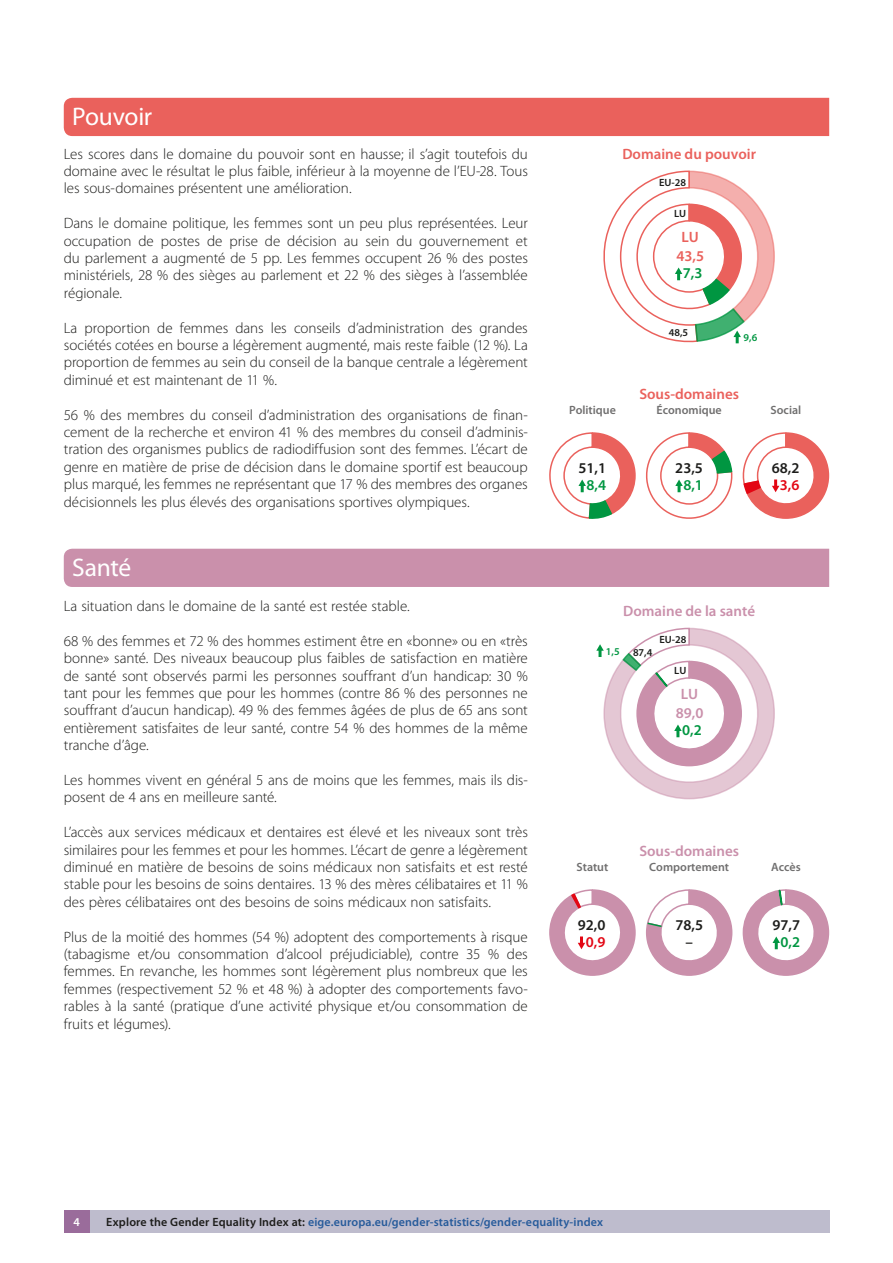
<style>
.page{position:relative;width:893px;height:1263px;background:#fff}
.page>*{position:absolute;margin:0;border:0;box-sizing:border-box;transform-origin:0 0}
.title_2_nn_P{font:25.5px "Myriad Pro";letter-spacing:-.01em;color:#fff}
.title_2_nn_H{font:25.5px "Myriad Pro";letter-spacing:-.015em;color:#fff}
.body{font:300 15px/17.4px "Myriad Pro";letter-spacing:-.005em;color:#1d1d1b;text-align:justify}
.t1{font:600 15px/18.3px "Myriad Pro";color:#ca90ab;text-align:center}
.t2{font:600 15px/18.3px "Myriad Pro";color:#ea615c;text-align:center}
.t3{font:600 15px/16.8px "Myriad Pro";color:#1d1d1b;text-align:center}
.t4{font:600 15px "Myriad Pro";color:#009641}
.t5{font:600 15px "Myriad Pro";color:#e30613}
.t6{font:600 12px "Myriad Pro";letter-spacing:.01em;color:#275b9b}
.t7{font:600 12px "Myriad Pro";color:#706f6f}
.t8{font:600 12px "Myriad Pro";color:#fff}
.t9{font:600 10.5px "Myriad Pro";color:#1d1d1b}
.t10{font:600 10.5px "Myriad Pro";color:#009641}
.s1{color:#009641}
.s2{color:#1d1d1b}
</style>
<div class="page">
<div style="left:66px;top:1210px;width:763px;height:22px;background:#bebccd"></div>
<div style="left:64px;top:1210px;width:25px;height:22px;background:#9a6c9b"></div>
<svg style="left:646px;top:889px;width:87px;height:87px"></svg>
<svg style="left:549px;top:889px;width:87px;height:87px"></svg>
<svg style="left:596px;top:627px;width:179px;height:172px"></svg>
<svg style="left:742px;top:889px;width:87px;height:87px"></svg>
<div style="left:64px;top:98px;width:765px;height:38px;background:#ea615c"></div>
<div style="left:64px;top:549px;width:765px;height:38px;background:#ca90ab"></div>
<svg style="left:742px;top:432px;width:87px;height:87px"></svg>
<svg style="left:603px;top:170px;width:172px;height:174px"></svg>
<svg style="left:646px;top:432px;width:87px;height:87px"></svg>
<svg style="left:549px;top:432px;width:87px;height:87px"></svg>
<p class="title_2_nn_P" style="left:72px;top:101px;width:82px">Pouvoir</p>
<p class="body" style="left:64px;top:145px;width:466px">Les scores dans le domaine du pouvoir sont en hausse; il s’agit toutefois du domaine avec le résultat le plus faible, inférieur à la moyenne de l’EU-28. Tous les sous-domaines présentent une amélioration.</p>
<p class="body" style="left:64px;top:215px;width:466px">Dans le domaine politique, les femmes sont un peu plus représentées. Leur occupation de postes de prise de décision au sein du gouvernement et du parlement a augmenté de 5 pp. Les femmes occupent 26 % des postes ministériels, 28 % des sièges au parlement et 22 % des sièges à l’assemblée régionale.</p>
<p class="body" style="left:64px;top:319px;width:466px">La proportion de femmes dans les conseils d’administration des grandes sociétés cotées en bourse a légèrement augmenté, mais reste faible (12 %). La proportion de femmes au sein du conseil de la banque centrale a légèrement diminué et est maintenant de 11 %.</p>
<p class="body" style="left:64px;top:406px;width:466px">56 % des membres du conseil d’administration des organisations de finan&shy;cement de la recherche et environ 41 % des membres du conseil d’adminis&shy;tration des organismes publics de radiodiffusion sont des femmes. L’écart de genre en matière de prise de décision dans le domaine sportif est beaucoup plus marqué, les femmes ne représentant que 17 % des membres des organes décisionnels les plus élevés des organisations sportives olympiques.</p>
<p class="title_2_nn_H" style="left:72px;top:552px;width:60px">Santé</p>
<p class="body" style="left:64px;top:597px;width:347px">La situation dans le domaine de la santé est restée stable.</p>
<p class="body" style="left:64px;top:632px;width:466px">68 % des femmes et 72 % des hommes estiment être en «bonne» ou en «très bonne» santé. Des niveaux beaucoup plus faibles de satisfaction en matière de santé sont observés parmi les personnes souffrant d’un handicap: 30 % tant pour les femmes que pour les hommes (contre 86 % des personnes ne souffrant d’aucun handicap). 49 % des femmes âgées de plus de 65 ans sont entièrement satisfaites de leur santé, contre 54 % des hommes de la même tranche d’âge.</p>
<p class="body" style="left:64px;top:771px;width:466px">Les hommes vivent en général 5 ans de moins que les femmes, mais ils dis&shy;posent de 4 ans en meilleure santé.</p>
<p class="body" style="left:64px;top:824px;width:466px">L’accès aux services médicaux et dentaires est élevé et les niveaux sont très similaires pour les femmes et pour les hommes. L’écart de genre a légèrement diminué en matière de besoins de soins médicaux non satisfaits et est resté stable pour les besoins de soins dentaires. 13 % des mères célibataires et 11 % des pères célibataires ont des besoins de soins médicaux non satisfaits.</p>
<p class="body" style="left:64px;top:928px;width:466px">Plus de la moitié des hommes (54 %) adoptent des comportements à risque (tabagisme et/ou consommation d’alcool préjudiciable), contre 35 % des femmes. En revanche, les hommes sont légèrement plus nombreux que les femmes (respectivement 52 % et 48 %) à adopter des comportements favo&shy;rables à la santé (pratique d’une activité physique et/ou consommation de fruits et légumes).</p>
<p class="t2" style="left:622px;top:144px;width:135px">Domaine du pouvoir</p>
<p class="t9" style="left:659px;top:176px;width:28px">EU-28</p>
<p class="t9" style="left:674px;top:207px;width:14px">LU</p>
<p class="t2" style="left:676px;top:227px;width:29px">LU<br>43,5<br><span class="s1">7,3</span></p>
<p class="t9" style="left:669px;top:326px;width:21px">48,5</p>
<p class="t10" style="left:744px;top:331px;width:15px">9,6</p>
<p class="t2" style="left:639px;top:385px;width:101px">Sous-domaines</p>
<p class="t7" style="left:569px;top:403px;width:48px">Politique</p>
<p class="t7" style="left:657px;top:403px;width:67px">Économique</p>
<p class="t7" style="left:771px;top:403px;width:32px">Social</p>
<p class="t3" style="left:578px;top:460px;width:29px">51,1</p>
<p class="t3" style="left:675px;top:460px;width:29px">23,5</p>
<p class="t3" style="left:772px;top:460px;width:29px">68,2</p>
<p class="t4" style="left:586px;top:476px;width:21px">8,4</p>
<p class="t4" style="left:683px;top:476px;width:21px">8,1</p>
<p class="t5" style="left:780px;top:476px;width:21px">3,6</p>
<p class="t1" style="left:623px;top:601px;width:133px">Domaine de la santé</p>
<p class="t10" style="left:606px;top:645px;width:15px">1,5</p>
<p class="t9" style="left:659px;top:633px;width:28px">EU-28</p>
<p class="t9" style="left:633px;top:645px;width:21px">87,4</p>
<p class="t9" style="left:674px;top:664px;width:14px">LU</p>
<p class="t1" style="left:676px;top:684px;width:29px">LU<br>89,0<br><span class="s1">0,2</span></p>
<p class="t1" style="left:639px;top:842px;width:101px">Sous-domaines</p>
<p class="t7" style="left:577px;top:859px;width:33px">Statut</p>
<p class="t7" style="left:649px;top:859px;width:81px">Comportement</p>
<p class="t7" style="left:771px;top:859px;width:31px">Accès</p>
<p class="t3" style="left:578px;top:917px;width:29px">92,0</p>
<p class="t3" style="left:772px;top:917px;width:29px">97,7</p>
<p class="t3" style="left:676px;top:917px;width:29px">78,5 –</p>
<p class="t5" style="left:586px;top:933px;width:21px">0,9</p>
<p class="t4" style="left:780px;top:933px;width:21px">0,2</p>
<p class="t8" style="left:73px;top:1215px;width:8px">4</p>
<p class="t6" style="left:106px;top:1215px;width:498px"><span class="s2">Explore the Gender Equality Index at:</span> eige.europa.eu/gender-statistics/gender-equality-index</p>
</div>
